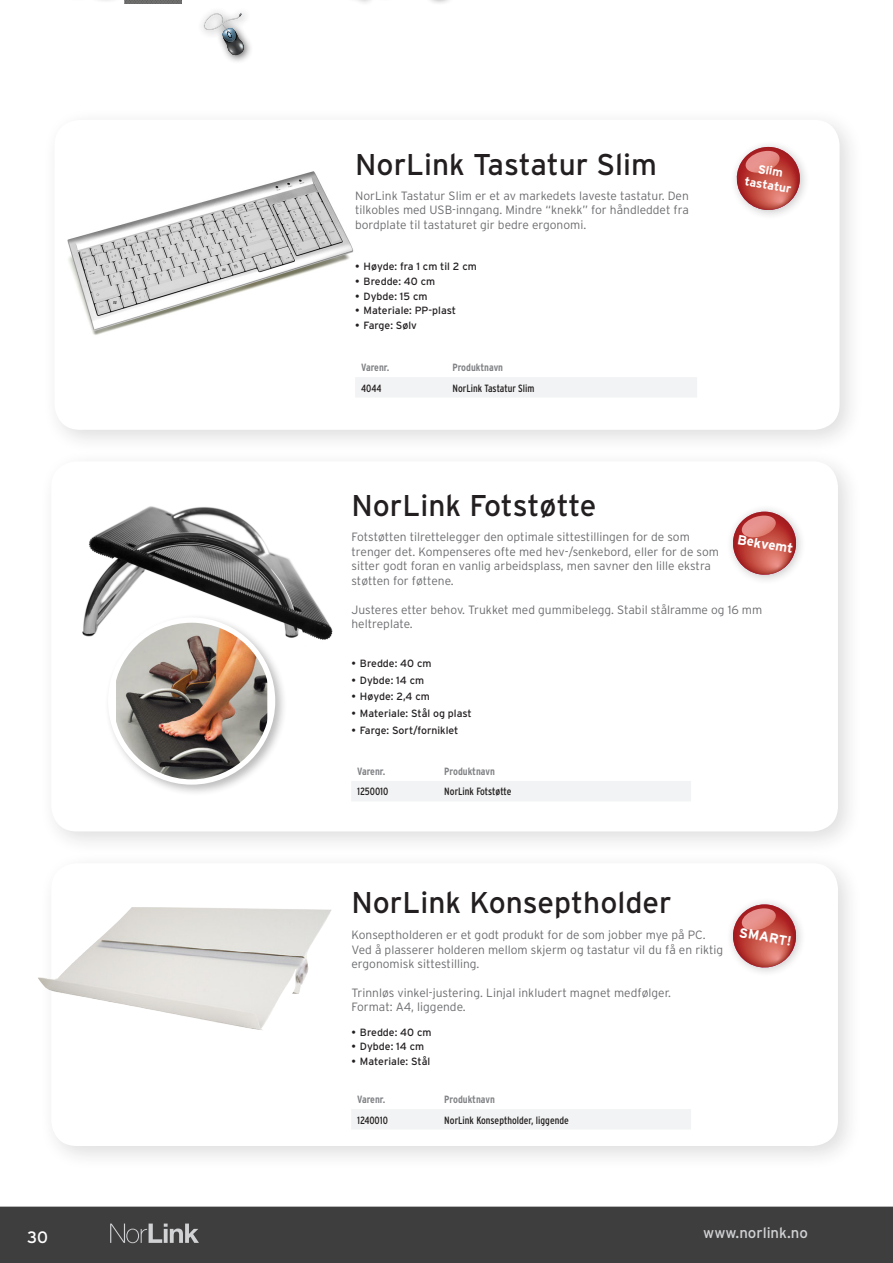
<style>
.page{position:relative;width:893px;height:1263px;background:#fff}
.page>*{position:absolute;margin:0;border:0;box-sizing:border-box;transform-origin:0 0}
.t1{font:30px "Interstate";color:#231f20}
.t2{font:16.5px "Interstate";color:#fff}
.t3{font:15px "Interstate";color:#d1d2d4}
.t4{font:700 13.5px "Interstate";color:#fff}
.t5{font:300 12px/14.4px "Interstate";color:#6c6d70}
.t6{font:700 12px "Interstate";color:#fff}
.t7{font:10.5px "Interstate";color:#231f20}
.t8{font:condensed 10.5px "Interstate";color:#231f20}
.t9{font:700 condensed 10.5px "Interstate";color:#808285}
</style>
<div class="page">
<hr style="left:125px;top:0;width:56px;height:4px;background:#6d6d6d">
<svg style="left:202px;top:12px;width:49px;height:50px"></svg>
<div style="left:411px;top:0;width:53px;height:6px;background:#231f20;opacity:.75"></div>
<div style="left:0;top:1206px;width:893px;height:57px;background:#3e3e3f"></div>
<div style="left:103px;top:1216px;width:102px;height:31px;background:#3e3e3f;border-radius:10px"></div>
<svg style="left:110px;top:1223px;width:89px;height:20px"></svg>
<div style="left:42px;top:107px;width:822px;height:347px;background:#231f20;opacity:.15"></div>
<div style="left:55px;top:120px;width:785px;height:310px;background:#fff;border-radius:26px"></div>
<div style="left:355px;top:377px;width:342px;height:20px;background:#f2f3f4"></div>
<div style="left:729px;top:139px;width:81px;height:81px;background:#231f20;opacity:.25"></div>
<svg style="left:734px;top:147px;width:68px;height:65px"></svg>
<img style="left:67px;top:171px;width:287px;height:164px">
<div style="left:39px;top:449px;width:824px;height:407px;background:#231f20;opacity:.15"></div>
<div style="left:51px;top:461px;width:787px;height:370px;background:#fff;border-radius:26px"></div>
<div style="left:39px;top:851px;width:824px;height:320px;background:#231f20;opacity:.15"></div>
<div style="left:51px;top:863px;width:787px;height:283px;background:#fff;border-radius:26px"></div>
<div style="left:351px;top:781px;width:340px;height:20px;background:#f2f3f4"></div>
<div style="left:351px;top:1109px;width:340px;height:20px;background:#f2f3f4"></div>
<div style="left:725px;top:504px;width:81px;height:81px;background:#231f20;opacity:.25"></div>
<svg style="left:730px;top:512px;width:68px;height:65px"></svg>
<div style="left:725px;top:897px;width:81px;height:81px;background:#231f20;opacity:.25"></div>
<svg style="left:730px;top:904px;width:68px;height:66px"></svg>
<img style="left:82px;top:506px;width:251px;height:134px">
<div style="left:104px;top:613px;width:184px;height:184px;background:#231f20;opacity:.3"></div>
<img style="left:116px;top:620px;width:151px;height:162px">
<div style="left:108px;top:617px;width:167px;height:168px;border:5px solid #fff;border-radius:50%"></div>
<img style="left:38px;top:907px;width:293px;height:123px">
<p class="t1" style="left:355px;top:147px;width:303px">NorLink Tastatur Slim</p>
<p class="t5" style="left:355px;top:188px;width:335px;text-align:justify">NorLink Tastatur Slim er et av markedets laveste tastatur. Den tilkobles med USB-inngang. Mindre “knekk” for håndleddet fra bordplate til tastaturet gir bedre ergonomi.</p>
<p class="t7" style="left:355px;top:261px;width:123px">• Høyde: fra 1 cm til 2 cm</p>
<p class="t7" style="left:355px;top:275px;width:82px">• Bredde: 40 cm</p>
<p class="t7" style="left:355px;top:290px;width:74px">• Dybde: 15 cm</p>
<p class="t7" style="left:355px;top:305px;width:103px">• Materiale: PP-plast</p>
<p class="t7" style="left:355px;top:320px;width:63px">• Farge: Sølv</p>
<p class="t9" style="left:361px;top:361px;width:30px">Varenr.</p>
<p class="t9" style="left:452px;top:361px;width:52px">Produktnavn</p>
<p class="t8" style="left:361px;top:382px;width:22px">4044</p>
<p class="t8" style="left:452px;top:382px;width:84px">NorLink Tastatur Slim</p>
<p class="t1" style="left:351px;top:489px;width:246px">NorLink Fotstøtte</p>
<p class="t6" style="left:759px;top:162px;width:27px;rotate:10deg">Slim</p>
<p class="t6" style="left:746px;top:174px;width:49px;rotate:10deg">tastatur</p>
<p class="t5" style="left:351px;top:530px;width:369px">Fotstøtten tilrettelegger den optimale sittestillingen for de som trenger det. Kompenseres ofte med hev-/senkebord, eller for de som sitter godt foran en vanlig arbeidsplass, men savner den lille ekstra støtten for føttene.</p>
<p class="t5" style="left:351px;top:602px;width:412px">Justeres etter behov. Trukket med gummibelegg. Stabil stålramme og 16 mm heltreplate.</p>
<p class="t4" style="left:739px;top:532px;width:58px;rotate:10deg">Bekvemt</p>
<p class="t7" style="left:351px;top:657px;width:82px">• Bredde: 40 cm</p>
<p class="t7" style="left:351px;top:674px;width:74px">• Dybde: 14 cm</p>
<p class="t7" style="left:351px;top:691px;width:80px">• Høyde: 2,4 cm</p>
<p class="t7" style="left:351px;top:708px;width:122px">• Materiale: Stål og plast</p>
<p class="t7" style="left:351px;top:724px;width:109px">• Farge: Sort/forniklet</p>
<p class="t9" style="left:357px;top:765px;width:30px">Varenr.</p>
<p class="t9" style="left:444px;top:765px;width:52px">Produktnavn</p>
<p class="t8" style="left:357px;top:786px;width:33px">1250010</p>
<p class="t8" style="left:444px;top:786px;width:69px">NorLink Fotstøtte</p>
<p class="t1" style="left:351px;top:885px;width:322px">NorLink Konseptholder</p>
<p class="t5" style="left:351px;top:928px;width:373px">Konseptholderen er et godt produkt for de som jobber mye på PC.<br>Ved å plasserer holderen mellom skjerm og tastatur vil du få en riktig ergonomisk sittestilling.</p>
<p class="t5" style="left:351px;top:985px;width:321px">Trinnløs vinkel-justering. Linjal inkludert magnet medfølger.<br>Format: A4, liggende.</p>
<p class="t7" style="left:351px;top:1026px;width:82px">• Bredde: 40 cm</p>
<p class="t7" style="left:351px;top:1041px;width:74px">• Dybde: 14 cm</p>
<p class="t7" style="left:351px;top:1055px;width:80px">• Materiale: Stål</p>
<p class="t9" style="left:357px;top:1093px;width:30px">Varenr.</p>
<p class="t9" style="left:444px;top:1093px;width:52px">Produktnavn</p>
<p class="t8" style="left:357px;top:1114px;width:32px">1240010</p>
<p class="t8" style="left:444px;top:1114px;width:126px">NorLink Konseptholder, liggende</p>
<p class="t4" style="left:741px;top:925px;width:54px;rotate:10deg">SMART!</p>
<p class="t2" style="left:27px;top:1227px;width:22px">30</p>
<p class="t3" style="left:703px;top:1225px;width:106px">www.norlink.no</p>
</div>
